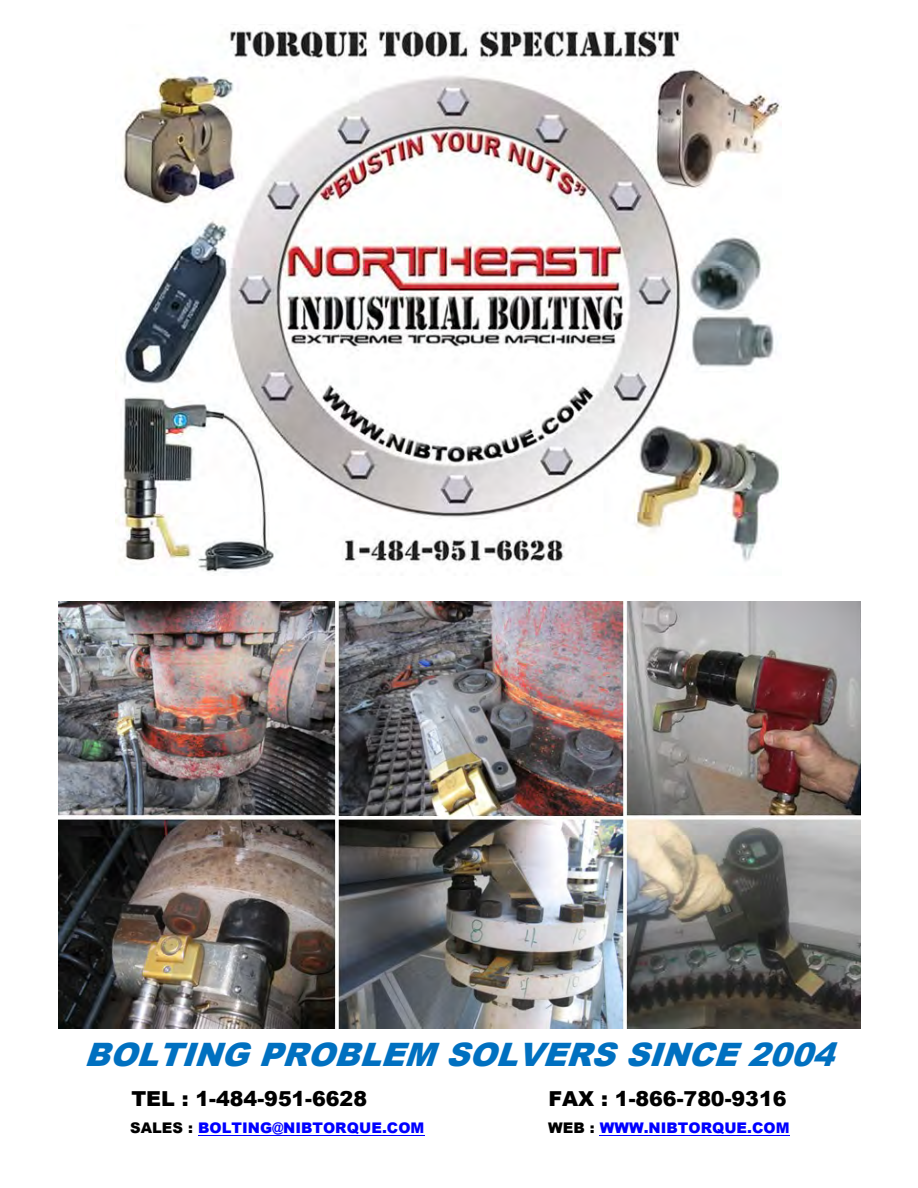
<style>
.page{position:relative;width:918px;height:1188px;background:#fff}
.page>*{position:absolute;margin:0;border:0;box-sizing:border-box;transform-origin:0 0}
.t1{font:italic 900 32.25px "Arial";color:#0070c0}
.t2{font:900 20.7px "Arial";color:#000}
.t3{font:900 14.7px "Arial";color:#00f}
.s1{color:#000}
</style>
<div class="page">
<img style="left:115px;top:24px;width:666px;height:549px">
<img style="left:59px;top:601px;width:801px;height:427px">
<hr style="left:198px;top:1135px;width:226px;height:1px;background:#00f">
<hr style="left:600px;top:1135px;width:190px;height:1px;background:#00f">
<h1 class="t1" style="left:84px;top:1031px;width:766px">BOLTINGPROBLEM SOLVERSSINCE2004</h1>
<h2 class="t2" style="left:131px;top:1084px;width:237px">TEL : 1-484-951-6628</h2>
<h2 class="t2" style="left:548px;top:1084px;width:240px">FAX : 1-866-780-9316</h2>
<p class="t3" style="left:130px;top:1117px;width:296px"><span class="s1">SALES :</span> BOLTING@NIBTORQUE.COM</p>
<p class="t3" style="left:548px;top:1117px;width:243px"><span class="s1">WEB :</span> WWW.NIBTORQUE.COM</p>
</div>
